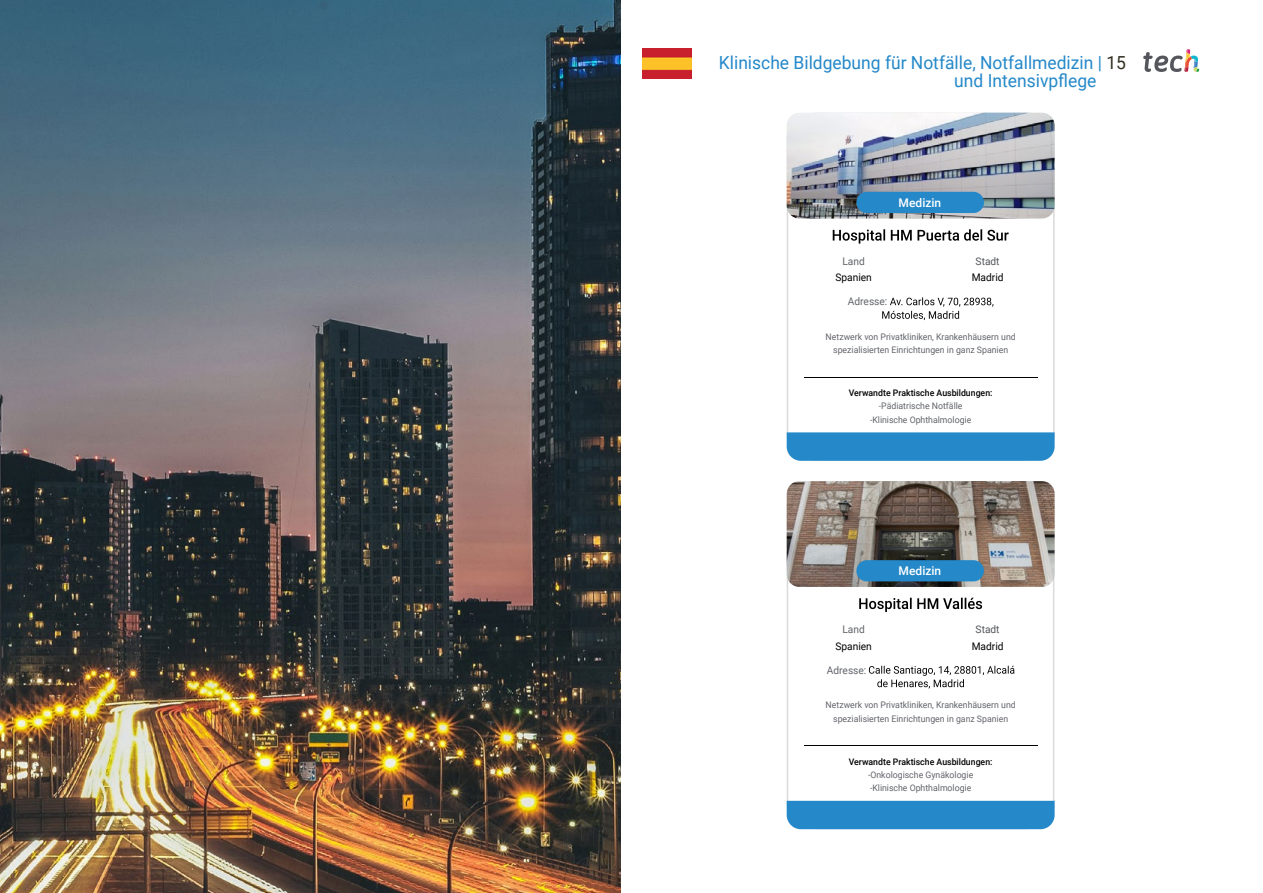
<style>
.page{position:relative;width:1263px;height:893px;background:#fff}
.page>*{position:absolute;margin:0;border:0;box-sizing:border-box;transform-origin:0 0}
.t1{font:18px "Roboto";color:#2488c9}
.t2{font:500 12px "Roboto";color:#fff}
.t3{font:10.5px "Roboto";color:#000}
.t4{font:10.5px "Roboto";color:#61646a}
.t5{font:10.5px "Roboto";color:#52555b}
.t6{font:9px/13.5px "Roboto";color:#61646a;text-align:center}
.t7{font:500 9px "Roboto";color:#000}
.s1{color:#312e20}
</style>
<div class="page">
<svg style="left:1143px;top:49px;width:56px;height:23px"></svg>
<img style="left:0;top:0;width:621px;height:893px">
<img style="left:642px;top:49px;width:49px;height:30px">
<svg style="left:786px;top:112px;width:269px;height:339px"></svg>
<img style="left:787px;top:113px;width:267px;height:106px">
<div style="left:856px;top:192px;width:128px;height:21px;background:#2488c9;border-radius:11px"></div>
<svg style="left:787px;top:432px;width:267px;height:29px"></svg>
<hr style="left:804px;top:377px;width:233px;height:1px;background:#000">
<svg style="left:833px;top:229px;width:175px;height:15px"></svg>
<svg style="left:882px;top:297px;width:111px;height:23px"></svg>
<svg style="left:786px;top:490px;width:269px;height:340px"></svg>
<img style="left:787px;top:481px;width:267px;height:106px">
<div style="left:856px;top:560px;width:128px;height:21px;background:#2488c9;border-radius:11px"></div>
<div style="left:787px;top:801px;width:267px;height:28px;background:#2488c9"></div>
<hr style="left:804px;top:745px;width:233px;height:1px;background:#000">
<svg style="left:859px;top:598px;width:123px;height:14px"></svg>
<svg style="left:869px;top:666px;width:145px;height:23px"></svg>
<h1 class="t1" style="left:719px;top:50px;width:409px">Klinische Bildgebung für Notfälle, Notfallmedizin | <span class="s1">15</span></h1>
<h1 class="t1" style="left:954px;top:68px;width:144px">und Intensivpflege</h1>
<p class="t4" style="left:842px;top:254px;width:24px">Land</p>
<p class="t3" style="left:835px;top:270px;width:38px">Spanien</p>
<h2 class="t2" style="left:899px;top:194px;width:44px">Medizin</h2>
<p class="t5" style="left:976px;top:254px;width:25px">Stadt</p>
<p class="t3" style="left:972px;top:270px;width:33px">Madrid</p>
<p class="t4" style="left:848px;top:294px;width:41px">Adresse:</p>
<p class="t6" style="left:826px;top:329px;width:192px">Netzwerk von Privatkliniken, Krankenhäusern und spezialisierten Einrichtungen in ganz Spanien</p>
<p class="t7" style="left:849px;top:387px;width:145px">Verwandte Praktische Ausbildungen:</p>
<p class="t6" style="left:870px;top:399px;width:103px">-Pädiatrische Notfälle -Klinische Ophthalmologie</p>
<p class="t4" style="left:842px;top:622px;width:24px">Land</p>
<p class="t3" style="left:835px;top:639px;width:38px">Spanien</p>
<h2 class="t2" style="left:899px;top:563px;width:44px">Medizin</h2>
<p class="t5" style="left:976px;top:622px;width:25px">Stadt</p>
<p class="t3" style="left:972px;top:639px;width:33px">Madrid</p>
<p class="t4" style="left:827px;top:662px;width:41px">Adresse:</p>
<p class="t6" style="left:826px;top:698px;width:192px">Netzwerk von Privatkliniken, Krankenhäusern und spezialisierten Einrichtungen in ganz Spanien</p>
<p class="t7" style="left:849px;top:755px;width:145px">Verwandte Praktische Ausbildungen:</p>
<p class="t6" style="left:868px;top:768px;width:107px;text-align:left">-Onkologische Gynäkologie -Klinische Ophthalmologie</p>
</div>
